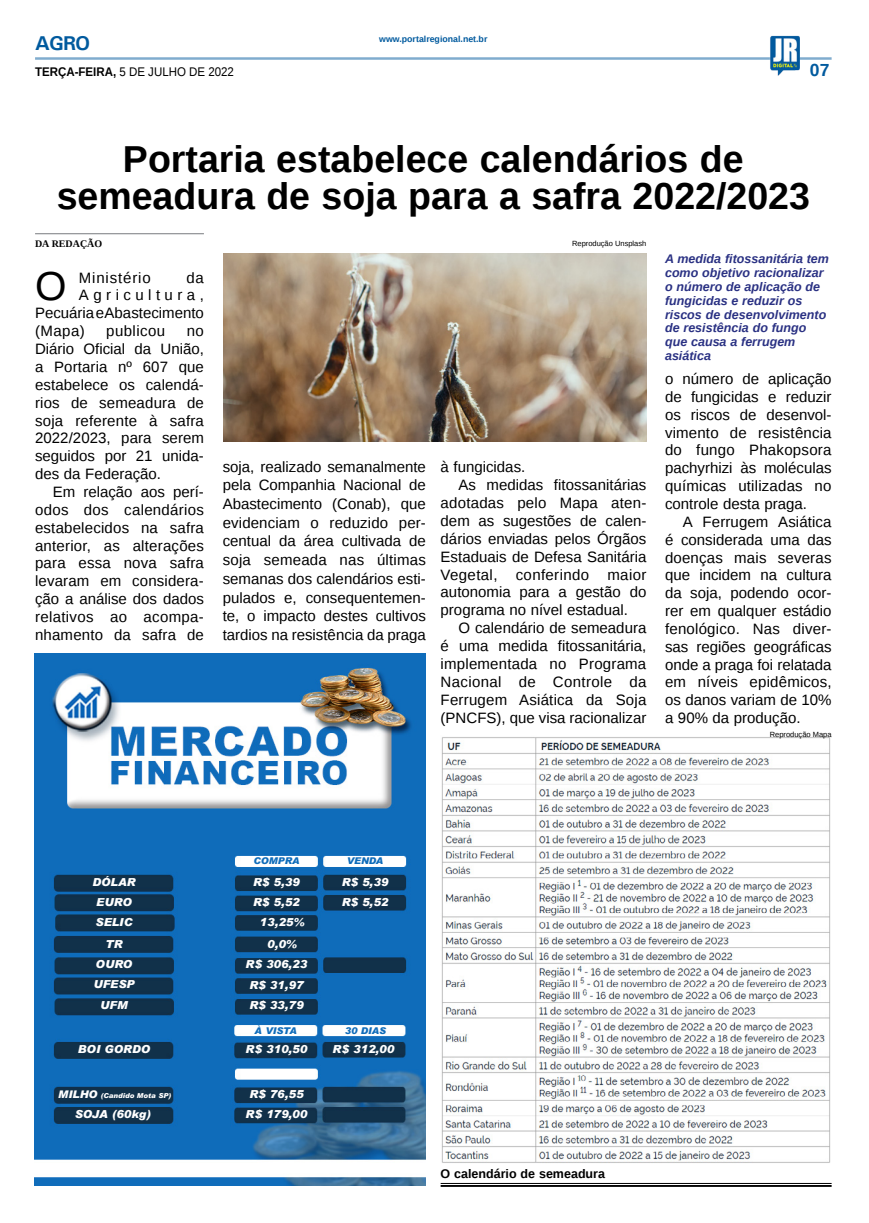
<style>
.page{position:relative;width:869px;height:1223px;background:#fff}
.page>*{position:absolute;margin:0;border:0;box-sizing:border-box;transform-origin:0 0}
.MATÉRIA{font:40.38px "Liberation Sans";color:#000}
.TÍTULO{font:700 37.5px "Liberation Sans";color:#000}
.TITULO_PG{font:700 20px "Univers";color:#005a9e}
.TÍTULO-2{font:700 17.5px "Liberation Sans";color:#005a9e}
.MATÉRIA-2{font:15px/17.9px "Liberation Sans";color:#000;text-align:justify}
.MATÉRIA-3{font:15px "Liberation Sans";letter-spacing:.295em;color:#000}
.MATÉRIA-4{font:15px "Liberation Sans";letter-spacing:.055em;color:#000}
.MATÉRIA-5{font:15px "Liberation Sans";letter-spacing:.03em;color:#000}
.LEGENDA{font:italic 700 12.5px/13.8px "Liberation Sans";color:#2a3183}
.DATA_PG{font:12.5px "Liberation Sans";color:#000;scale:.92 1}
.LEGENDA-2{font:700 12.5px "Liberation Sans";color:#000}
.MATÉRIA-6{font:italic 900 11px "Arial";color:#fff}
.CRÉDITO_NOME{font:700 10px "Liberation Serif";color:#000}
.MATÉRIA-7{font:italic 900 9.38px "Arial";color:#0f6cba}
.DATA_PG-2{font:700 8.75px "Liberation Sans";color:#005a9e}
.CRÉDITO_FOTO{font:7.5px "Liberation Sans";color:#000}
.MATÉRIA-8{font:italic 900 6.75px "Arial";color:#fff}
.s1{font-weight:700}
.s2{font-size:10.5px}
</style>
<div class="page">
<hr style="left:35px;top:57px;width:796px;height:3px;background:#005a9e">
<img style="left:769px;top:36px;width:30px;height:40px">
<img style="left:35px;top:653px;width:390px;height:532px">
<hr style="left:440px;top:1183px;width:391px;height:1px;background:#000">
<hr style="left:440px;top:1184px;width:391px;height:2px;background:#000">
<img style="left:441px;top:737px;width:390px;height:426px">
<hr style="left:35px;top:233px;width:169px;height:1px;background:#939598">
<img style="left:224px;top:254px;width:422px;height:187px">
<p class="TITULO_PG" style="left:35px;top:31px;width:57px">AGRO</p>
<p class="DATA_PG" style="left:35px;top:65px;width:218px"><span class="s1">TERÇA-FEIRA,</span> 5 DE JULHO DE 2022</p>
<p class="DATA_PG-2" style="left:379px;top:33px;width:110px">www.portalregional.net.br</p>
<p class="TÍTULO-2" style="left:809px;top:58px;width:21px">07</p>
<p class="TÍTULO" style="left:123px;top:133px;width:622px">Portaria estabelece calendários de</p>
<p class="TÍTULO" style="left:57px;top:170px;width:754px">semeadura de soja para a safra 2022/2023</p>
<p class="CRÉDITO_NOME" style="left:35px;top:237px;width:69px">DA REDAÇÃO</p>
<p class="MATÉRIA" style="left:35px;top:264px;width:33px">O</p>
<p class="MATÉRIA-4" style="left:79px;top:269px;width:73px">Ministério</p>
<p class="MATÉRIA-2" style="left:186px;top:269px;width:19px">da</p>
<p class="CRÉDITO_FOTO" style="left:572px;top:239px;width:76px">Reprodução Unsplash</p>
<p class="LEGENDA" style="left:664px;top:252px;width:165px">A medida fitossanitária tem como objetivo racionalizar o número de aplicação de fungicidas e reduzir os</p>
<p class="LEGENDA" style="left:664px;top:307px;width:163px">riscos de desenvolvimento de resistência do fungo que causa a ferrugem</p>
<p class="LEGENDA" style="left:664px;top:348px;width:47px">asiática</p>
<p class="MATÉRIA-3" style="left:79px;top:287px;width:126px">Agricultura,</p>
<p class="MATÉRIA-2" style="left:35px;top:305px;width:170px">Pecuária e Abastecimento</p>
<p class="MATÉRIA-2" style="left:35px;top:323px;width:51px">(Mapa)</p>
<p class="MATÉRIA-5" style="left:106px;top:322px;width:61px">publicou</p>
<p class="MATÉRIA-2" style="left:35px;top:323px;width:170px;text-indent:151px">no Diário Oficial da União, a Portaria nº 607 que estabelece os calendá&shy;rios de semeadura de soja referente à safra 2022/2023, para serem seguidos por 21 unida&shy;des da Federação.</p>
<p class="MATÉRIA-2" style="left:35px;top:483px;width:170px;text-indent:18px">Em relação aos perí&shy;odos dos calendários estabelecidos na safra anterior, as alterações para essa nova safra levaram em considera&shy;ção a análise dos dados relativos ao acompa&shy;nhamento da safra de</p>
<p class="MATÉRIA-2" style="left:664px;top:370px;width:168px">o número de aplicação de fungicidas e reduzir os riscos de desenvol&shy;vimento de resistência do fungo Phakopsora pachyrhizi às moléculas químicas utilizadas no controle desta praga.</p>
<p class="MATÉRIA-2" style="left:664px;top:513px;width:168px;text-indent:18px">A Ferrugem Asiática é considerada uma das doenças mais severas que incidem na cultura da soja, podendo ocor&shy;rer em qualquer estádio fenológico. Nas diver&shy;sas regiões geográficas onde a praga foi relatada em níveis epidêmicos, os danos variam de 10% a 90% da produção.</p>
<p class="MATÉRIA-2" style="left:223px;top:458px;width:205px;line-height:18.6px">soja, realizado semanalmente pela Companhia Nacional de Abastecimento (Conab), que evidenciam o reduzido per&shy;centual da área cultivada de soja semeada nas últimas semanas dos calendários esti&shy;pulados e, consequentemen&shy;te, o impacto destes cultivos tardios na resistência da praga</p>
<p class="MATÉRIA-2" style="left:440px;top:458px;width:86px">à fungicidas.</p>
<p class="MATÉRIA-2" style="left:440px;top:476px;width:207px;text-indent:18px">As medidas fitossanitárias adotadas pelo Mapa aten&shy;dem as sugestões de calen&shy;dários enviadas pelos Órgãos Estaduais de Defesa Sanitária Vegetal, conferindo maior autonomia para a gestão do programa no nível estadual.</p>
<p class="MATÉRIA-2" style="left:440px;top:620px;width:207px;text-indent:18px">O calendário de semeadura é uma medida fitossanitária, implementada no Programa Nacional de Controle da Ferrugem Asiática da Soja (PNCFS), que visa racionalizar</p>
<p class="MATÉRIA-7" style="left:253px;top:854px;width:47px">COMPRA</p>
<p class="MATÉRIA-7" style="left:346px;top:854px;width:38px">VENDA</p>
<p class="MATÉRIA-6" style="left:92px;top:875px;width:45px">DÓLAR</p>
<p class="MATÉRIA-6" style="left:253px;top:875px;width:48px">R$ 5,39</p>
<p class="MATÉRIA-6" style="left:96px;top:895px;width:37px">EURO</p>
<p class="MATÉRIA-6" style="left:95px;top:915px;width:38px">SELIC</p>
<p class="MATÉRIA-6" style="left:105px;top:937px;width:18px">TR</p>
<p class="MATÉRIA-6" style="left:96px;top:957px;width:38px">OURO</p>
<p class="MATÉRIA-6" style="left:93px;top:977px;width:43px">UFESP</p>
<p class="MATÉRIA-6" style="left:100px;top:998px;width:29px">UFM</p>
<p class="MATÉRIA-6" style="left:78px;top:1042px;width:74px">BOI GORDO</p>
<p class="MATÉRIA-8" style="left:58px;top:1091px;width:114px"><span class="s2">MILHO</span> (Candido Mota SP)</p>
<p class="MATÉRIA-6" style="left:75px;top:1106px;width:78px">SOJA (60kg)</p>
<p class="MATÉRIA-6" style="left:253px;top:895px;width:48px">R$ 5,52</p>
<p class="MATÉRIA-6" style="left:259px;top:915px;width:46px">13,25%</p>
<p class="MATÉRIA-6" style="left:267px;top:936px;width:31px">0,0%</p>
<p class="MATÉRIA-6" style="left:245px;top:957px;width:63px">R$ 306,23</p>
<p class="MATÉRIA-6" style="left:249px;top:978px;width:56px">R$ 31,97</p>
<p class="MATÉRIA-6" style="left:249px;top:998px;width:56px">R$ 33,79</p>
<p class="MATÉRIA-7" style="left:254px;top:1024px;width:44px">À VISTA</p>
<p class="MATÉRIA-6" style="left:245px;top:1041px;width:63px">R$ 310,50</p>
<p class="MATÉRIA-6" style="left:249px;top:1086px;width:56px">R$ 76,55</p>
<p class="MATÉRIA-6" style="left:245px;top:1106px;width:63px">R$ 179,00</p>
<p class="MATÉRIA-6" style="left:341px;top:875px;width:48px">R$ 5,39</p>
<p class="MATÉRIA-6" style="left:341px;top:895px;width:48px">R$ 5,52</p>
<p class="MATÉRIA-7" style="left:344px;top:1024px;width:43px">30 DIAS</p>
<p class="MATÉRIA-6" style="left:332px;top:1041px;width:63px">R$ 312,00</p>
<p class="LEGENDA-2" style="left:440px;top:1165px;width:166px">O calendário de semeadura</p>
<p class="CRÉDITO_FOTO" style="left:769px;top:730px;width:63px">Reprodução Mapa</p>
</div>
